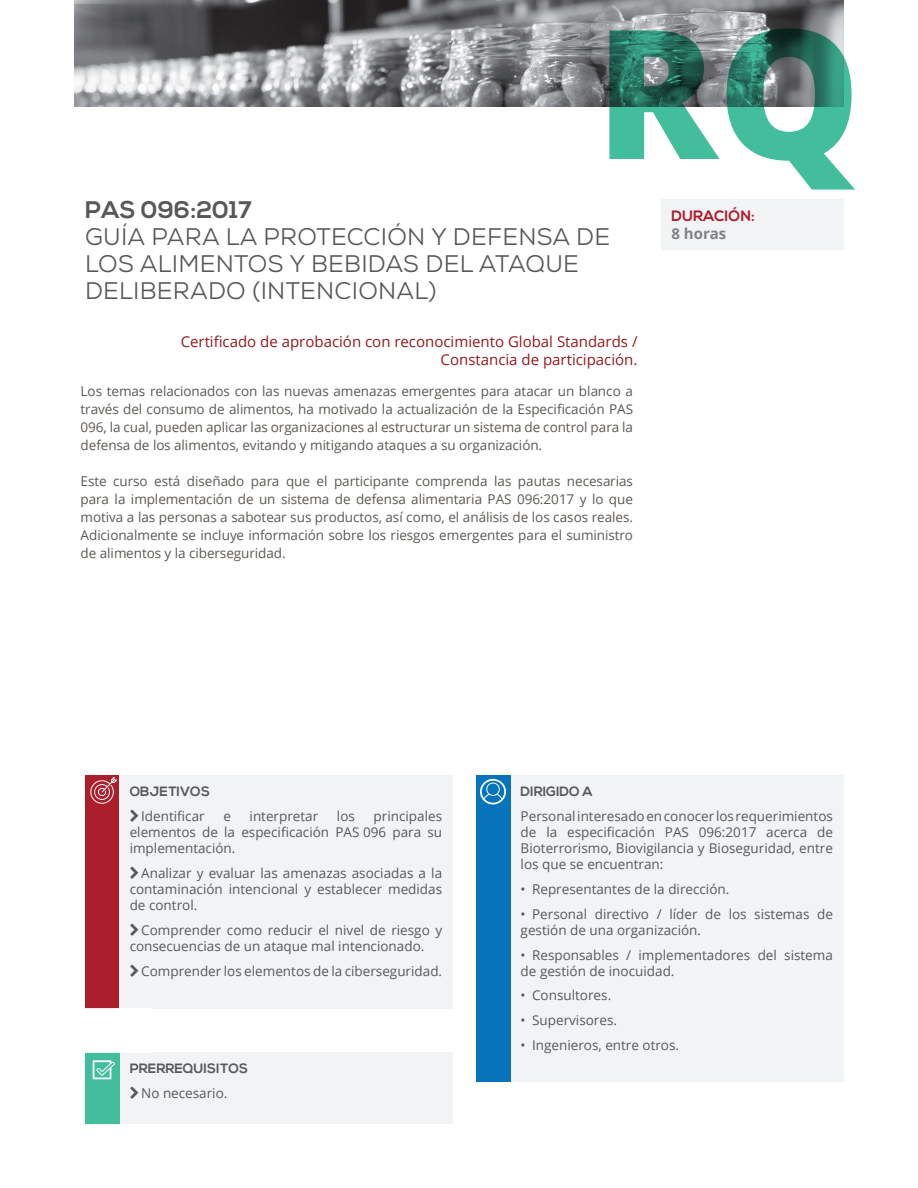
<style>
.page{position:relative;width:918px;height:1188px;background:#fff}
.page>*{position:absolute;margin:0;border:0;box-sizing:border-box;transform-origin:0 0}
.t1{font:800 180px "Open Sans";color:#43be9d}
.t2{font:24px/27px "Nexa";letter-spacing:.01em;color:#57585a}
.t3{font:700 24px "Nexa";letter-spacing:.01em;color:#57585a}
.t4{font:15px/18px "Open Sans";color:#93191d;text-align:right}
.Secciones{font:700 15px "Nexa";color:#ab1e2c}
.Secciones-2{font:700 15px "Open Sans";color:#808285}
.t5{font:13.5px/16.2px "Open Sans";color:#57585a;text-align:justify}
.t6{font:13.5px/18px "Open Sans";color:#5c5854;text-align:justify}
.t7{font:700 13.5px "Nexa";color:#57585a}
</style>
<div class="page">
<img style="left:74px;top:0;width:770px;height:106px">
<div style="left:661px;top:199px;width:183px;height:51px;background:#f2f3f4"></div>
<div style="left:85px;top:775px;width:34px;height:233px;background:#ab1e2c"></div>
<div style="left:119px;top:775px;width:334px;height:233px;background:#f2f3f4"></div>
<svg style="left:90px;top:777px;width:27px;height:27px"></svg>
<div style="left:510px;top:775px;width:334px;height:307px;background:#f2f3f4"></div>
<div style="left:119px;top:1053px;width:334px;height:71px;background:#f2f3f4"></div>
<div style="left:476px;top:775px;width:34px;height:307px;background:#0773bb"></div>
<div style="left:85px;top:1053px;width:34px;height:71px;background:#43be9d"></div>
<svg style="left:480px;top:779px;width:26px;height:25px"></svg>
<svg style="left:93px;top:1060px;width:22px;height:19px"></svg>
<h1 class="t1" style="left:596px;top:-43px;width:267px">RQ</h1>
<p class="t3" style="left:85px;top:195px;width:168px">PAS 096:2017</p>
<p class="t2" style="left:85px;top:223px;width:527px">GUÍA PARA LA PROTECCIÓN Y DEFENSA DE<br>LOS ALIMENTOS Y BEBIDAS DEL ATAQUE<br>DELIBERADO (INTENCIONAL)</p>
<p class="t4" style="left:181px;top:332px;width:458px">Certificado de aprobación con reconocimiento Global Standards /<br>Constancia de participación.</p>
<p class="t6" style="left:81px;top:382px;width:554px">Los temas relacionados con las nuevas amenazas emergentes para atacar un blanco a través del consumo de alimentos, ha motivado la actualización de la Especificación PAS 096, la cual, pueden aplicar las organizaciones al estructurar un sistema de control para la defensa de los alimentos, evitando y mitigando ataques a su organización.</p>
<p class="t6" style="left:81px;top:472px;width:554px">Este curso está diseñado para que el participante comprenda las pautas necesarias para la implementación de un sistema de defensa alimentaria PAS 096:2017 y lo que motiva a las personas a sabotear sus productos, así como, el análisis de los casos reales.<br>Adicionalmente se incluye información sobre los riesgos emergentes para el suministro de alimentos y la ciberseguridad.</p>
<p class="Secciones" style="left:671px;top:208px;width:85px">DURACIÓN:</p>
<p class="Secciones-2" style="left:671px;top:223px;width:56px">8 horas</p>
<p class="t7" style="left:130px;top:784px;width:82px">OBJETIVOS</p>
<p class="t5" style="left:141px;top:807px;width:65px">Identificar</p>
<p class="t5" style="left:223px;top:807px;width:9px">e</p>
<p class="t5" style="left:250px;top:807px;width:70px">interpretar</p>
<p class="t5" style="left:337px;top:807px;width:20px">los</p>
<p class="t5" style="left:130px;top:807px;width:314px;text-indent:244px">principales elementos de la especificación PAS 096 para su implementación.</p>
<p class="t5" style="left:130px;top:864px;width:314px;text-indent:11px">Analizar y evaluar las amenazas asociadas a la contaminación intencional y establecer medidas de control.</p>
<p class="t5" style="left:130px;top:922px;width:314px;text-indent:11px">Comprender como reducir el nivel de riesgo y consecuencias de un ataque mal intencionado.</p>
<p class="t5" style="left:141px;top:962px;width:303px">Comprender los elementos de la ciberseguridad.</p>
<p class="t7" style="left:130px;top:1061px;width:120px">PRERREQUISITOS</p>
<p class="t5" style="left:141px;top:1085px;width:88px">No necesario.</p>
<p class="t7" style="left:521px;top:783px;width:74px">DIRIGIDO A</p>
<p class="t5" style="left:521px;top:807px;width:314px">Personal interesado en conocer los requerimientos de la especificación PAS 096:2017 acerca de Bioterrorismo, Biovigilancia y Bioseguridad, entre los que se encuentran:</p>
<p class="t5" style="left:521px;top:881px;width:210px">• Representantes de la dirección.</p>
<p class="t5" style="left:521px;top:905px;width:314px">• Personal directivo / líder de los sistemas de gestión de una organización.</p>
<p class="t5" style="left:521px;top:946px;width:314px">• Responsables / implementadores del sistema de gestión de inocuidad.</p>
<p class="t5" style="left:521px;top:987px;width:92px">• Consultores.</p>
<p class="t5" style="left:521px;top:1012px;width:98px">• Supervisores.</p>
<p class="t5" style="left:521px;top:1037px;width:160px">• Ingenieros, entre otros.</p>
</div>
